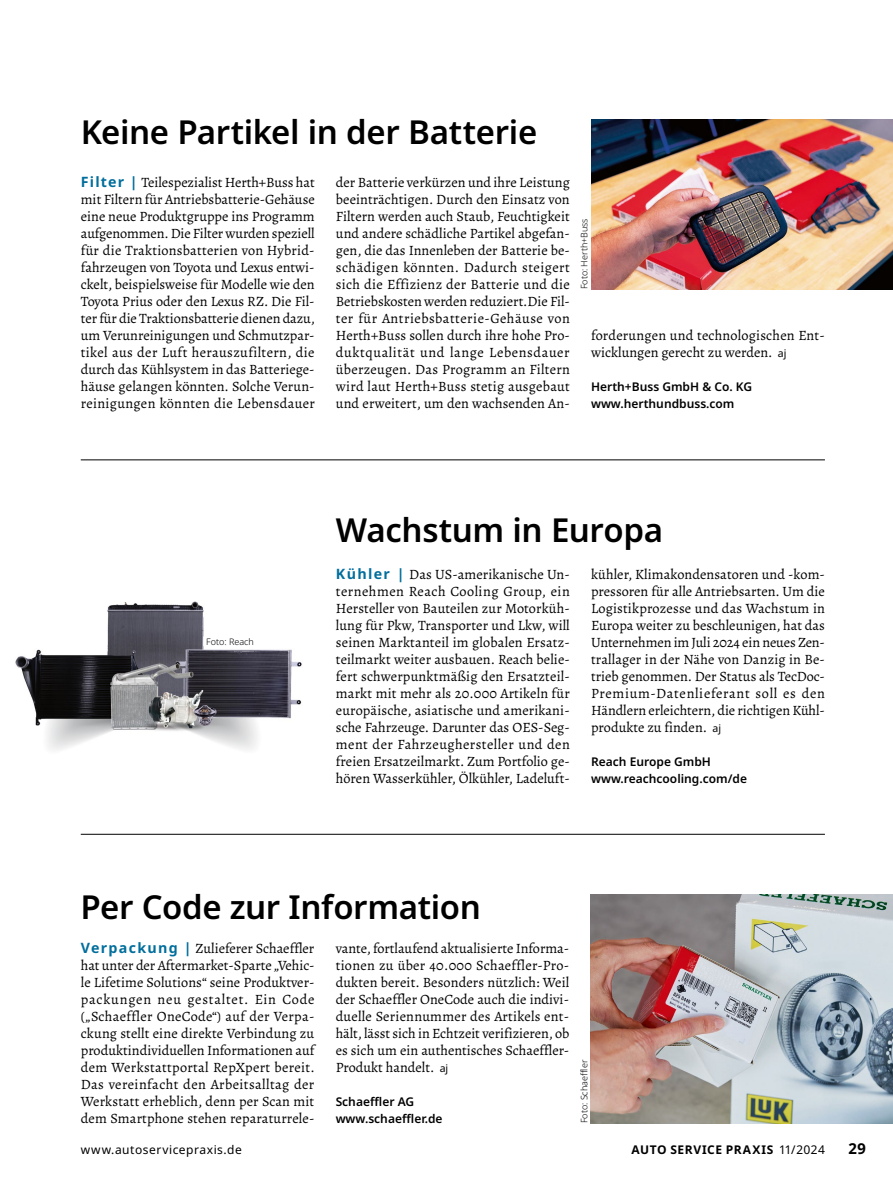
<style>
.page{position:relative;width:893px;height:1187px;background:#fff}
.page>*{position:absolute;margin:0;border:0;box-sizing:border-box;transform-origin:0 0}
.Title_22pt{font:600 33px "Noto Sans";letter-spacing:-.01em;color:#000}
.t1{font:700 15px "Noto Sans";color:#000}
.Para_GT{font:14.25px/17px "Alegreya";color:#000;text-align:justify}
.Para_GT_Info{font:600 12px "Noto Sans";color:#000}
.t2{font:12px "Noto Sans";letter-spacing:.04em;color:#000}
.t3{font:700 12px "Noto Sans";letter-spacing:.05em;color:#000}
.Image_Source_Bildquelle{font:300 9px "Noto Sans";color:#000}
.s1{font-family:"Noto Sans";font-weight:700;color:#006e9c}
.s2{font-family:"Noto Sans";font-size:10.5px}
.s3{font-weight:400}
</style>
<div class="page">
<hr style="left:81px;top:833px;width:744px;height:1px;background:#000">
<hr style="left:81px;top:459px;width:744px;height:1px;background:#000">
<img style="left:590px;top:894px;width:303px;height:228px">
<img style="left:591px;top:119px;width:302px;height:170px">
<img style="left:15px;top:601px;width:287px;height:149px">
<p class="Title_22pt" style="left:81px;top:113px;width:458px">Keine Partikel in der Batterie</p>
<p class="Para_GT" style="left:81px;top:174px;width:236px"><span class="s1">Filter |</span> Teilespezialist Herth+Buss hat mit Filtern für Antriebsbatterie-Gehäuse eine neue Produktgruppe ins Programm aufgenommen. Die Filter wurden speziell für die Traktionsbatterien von Hybrid&shy;fahrzeugen von Toyota und Lexus entwi&shy;ckelt, beispielsweise für Modelle wie den Toyota Prius oder den Lexus RZ. Die Fil&shy;ter für die Traktionsbatterie dienen dazu, um Verunreinigungen und Schmutzpar&shy;tikel aus der Luft herauszufiltern, die durch das Kühlsystem in das Batteriege&shy;häuse gelangen könnten. Solche Verun&shy;reinigungen könnten die Lebensdauer</p>
<p class="Para_GT" style="left:336px;top:174px;width:235px">der Batterie verkürzen und ihre Leistung beeinträchtigen. Durch den Einsatz von Filtern werden auch Staub, Feuchtigkeit und andere schädliche Partikel abgefan&shy;gen, die das Innenleben der Batterie be&shy;schädigen könnten. Dadurch steigert sich die Effizienz der Batterie und die Betriebskosten werden reduziert.Die Fil&shy;ter für Antriebsbatterie-Gehäuse von Herth+Buss sollen durch ihre hohe Pro&shy;duktqualität und lange Lebensdauer überzeugen. Das Programm an Filtern wird laut Herth+Buss stetig ausgebaut und erweitert, um den wachsenden An-</p>
<p class="Image_Source_Bildquelle" style="left:579px;top:289px;width:72px;rotate:-90deg">Foto: Herth+Buss</p>
<p class="Para_GT" style="left:591px;top:327px;width:235px">forderungen und technologischen Ent&shy;wicklungen gerecht zu werden. <span class="s2">aj</span></p>
<p class="Para_GT_Info" style="left:591px;top:380px;width:163px">Herth+Buss GmbH &amp; Co. KG</p>
<p class="Para_GT_Info" style="left:591px;top:397px;width:145px">www.herthundbuss.com</p>
<p class="Image_Source_Bildquelle" style="left:206px;top:636px;width:49px">Foto: Reach</p>
<p class="Title_22pt" style="left:336px;top:511px;width:329px">Wachstum in Europa</p>
<p class="Para_GT" style="left:336px;top:565px;width:235px"><span class="s1">Kühler |</span> Das US-amerikanische Un&shy;ternehmen Reach Cooling Group, ein Hersteller von Bauteilen zur Motorküh&shy;lung für Pkw, Transporter und Lkw, will seinen Marktanteil im globalen Ersatz&shy;teilmarkt weiter ausbauen. Reach belie&shy;fert schwerpunktmäßig den Ersatzteil&shy;markt mit mehr als 20.000 Artikeln für europäische, asiatische und amerikani&shy;sche Fahrzeuge. Darunter das OES-Seg&shy;ment der Fahrzeughersteller und den freien Ersatzeilmarkt. Zum Portfolio ge&shy;hören Wasserkühler, Ölkühler, Ladeluft-</p>
<p class="Para_GT" style="left:591px;top:565px;width:235px">kühler, Klimakondensatoren und -kom&shy;pressoren für alle Antriebsarten. Um die Logistikprozesse und das Wachstum in Europa weiter zu beschleunigen, hat das Unternehmen im Juli 2024 ein neues Zen&shy;trallager in der Nähe von Danzig in Be&shy;trieb genommen. Der Status als TecDoc-Premium-Datenlieferant soll es den Händlern erleichtern, die richtigen Kühl&shy;produkte zu finden. <span class="s2">aj</span></p>
<p class="Para_GT_Info" style="left:591px;top:754px;width:121px">Reach Europe GmbH</p>
<p class="Para_GT_Info" style="left:591px;top:771px;width:157px">www.reachcooling.com/de</p>
<p class="Title_22pt" style="left:80px;top:888px;width:402px">Per Code zur Information</p>
<p class="Para_GT" style="left:81px;top:939px;width:235px"><span class="s1">Verpackung |</span> Zulieferer Schaeffler hat unter der Aftermarket-Sparte „Vehic&shy;le Lifetime Solutions“ seine Produktver&shy;packungen neu gestaltet. Ein Code („Schaeffler OneCode“) auf der Verpa&shy;ckung stellt eine direkte Verbindung zu produktindividuellen Informationen auf dem Werkstattportal RepXpert bereit.<br>Das vereinfacht den Arbeitsalltag der Werkstatt erheblich, denn per Scan mit dem Smartphone stehen reparaturrele-</p>
<p class="Para_GT" style="left:336px;top:939px;width:235px">vante, fortlaufend aktualisierte Informa&shy;tionen zu über 40.000 Schaeffler-Pro&shy;dukten bereit. Besonders nützlich: Weil der Schaeffler OneCode auch die indivi&shy;duelle Seriennummer des Artikels ent&shy;hält, lässt sich in Echtzeit verifizieren, ob es sich um ein authentisches Schaeffler-Produkt handelt. <span class="s2">aj</span></p>
<p class="Para_GT_Info" style="left:336px;top:1094px;width:80px">Schaeffler AG</p>
<p class="Para_GT_Info" style="left:336px;top:1111px;width:108px">www.schaeffler.de</p>
<p class="Image_Source_Bildquelle" style="left:579px;top:1123px;width:65px;rotate:-90deg">Foto: Schaeffler</p>
<p class="t2" style="left:81px;top:1142px;width:162px">www.autoservicepraxis.de</p>
<p class="t3" style="left:631px;top:1142px;width:195px">AUTO SERVICE PRAXIS <span class="s3">11/2024</span></p>
<p class="t1" style="left:848px;top:1139px;width:19px">29</p>
</div>
